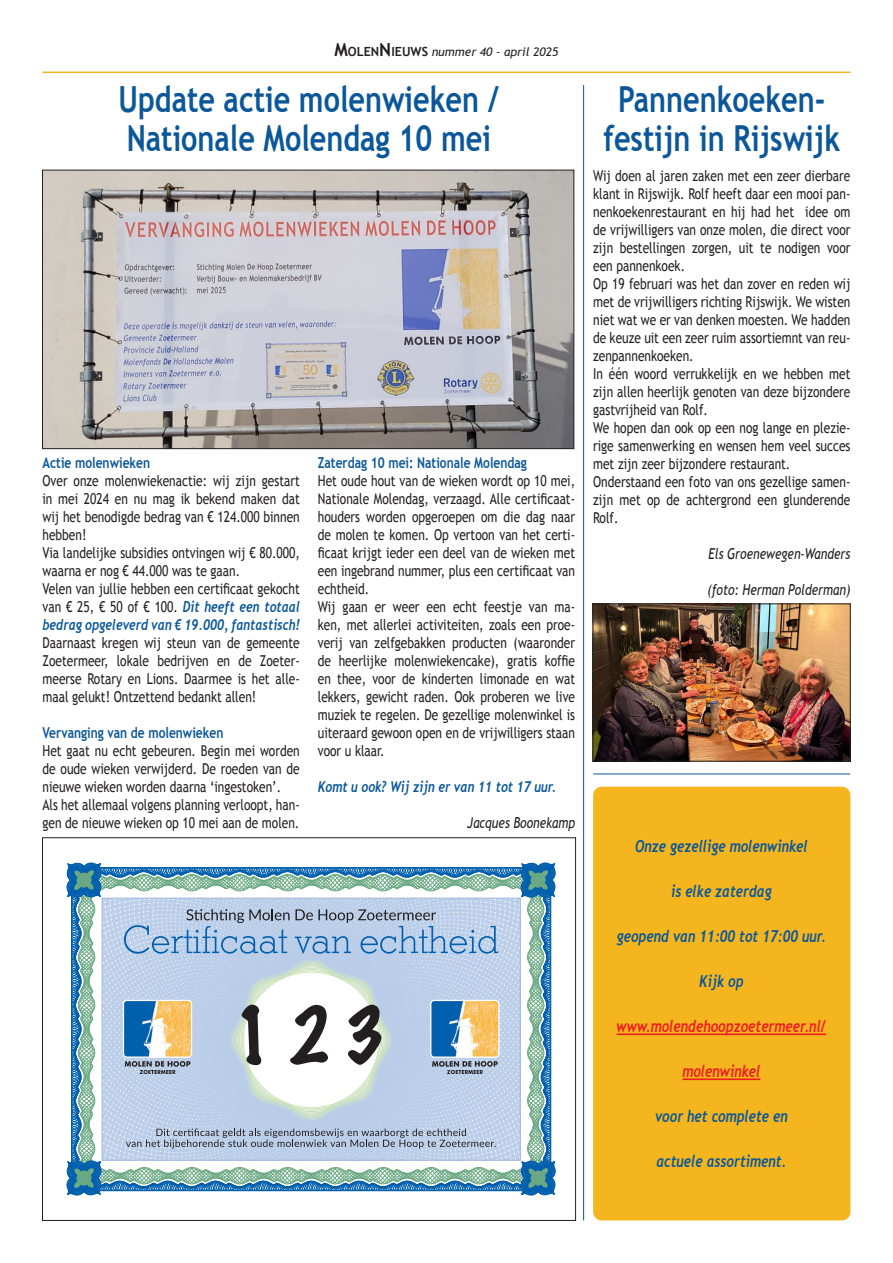
<style>
.page{position:relative;width:893px;height:1263px;background:#fff}
.page>*{position:absolute;margin:0;border:0;box-sizing:border-box;transform-origin:0 0}
.t1{font:100 72px "Marker Felt";color:#231f20}
.t2{font:700 36px/39px "Trebuchet MS";color:#0b5799;scale:.8 1}
.t3{font:italic 700 16.5px "Trebuchet";color:#0b5799;scale:.8 1}
.t4{font:italic 700 16.5px "Trebuchet";color:#ee1d23;scale:.8 1}
.t5{font:15px/18px "Trebuchet MS";color:#231f20;scale:.8 1}
.t6{font:700 15px "Trebuchet MS";color:#0b5799;scale:.8 1}
.t7{font:italic 700 15px "Trebuchet";color:#0b5799;scale:.8 1}
.t8{font:italic 15px "Trebuchet MS";color:#231f20;scale:.8 1}
.t9{font:italic 12px "Trebuchet MS";color:#231f20}
.s1{font-weight:700;font-style:normal;font-size:18px}
.s2{font-weight:700;font-style:normal;font-size:12.6px}
.s3{font-family:"Trebuchet";font-weight:700;font-style:italic;color:#0b5799}
</style>
<div class="page">
<hr style="left:43px;top:72px;width:807px;height:1px;background:#f4b51e">
<hr style="left:593px;top:774px;width:257px;height:1px;background:#0b5799">
<div style="left:593px;top:787px;width:257px;height:433px;background:#f4b51e;border-radius:9px"></div>
<hr style="left:617px;top:1033px;width:209px;height:2px;background:#ee1d23">
<hr style="left:682px;top:1078px;width:78px;height:2px;background:#ee1d23">
<svg style="left:67px;top:863px;width:488px;height:332px"></svg>
<img style="left:595px;top:606px;width:253px;height:153px">
<div style="left:593px;top:604px;width:257px;height:157px;border:1px solid #231f20"></div>
<hr style="left:583px;top:85px;width:1px;height:1135px;background:#0b5799">
<img style="left:44px;top:172px;width:528px;height:275px">
<div style="left:42px;top:170px;width:532px;height:279px;border:1px solid #231f20"></div>
<p class="t9" style="left:334px;top:44px;width:225px"><span class="s1">M</span><span class="s2">OLEN</span><span class="s1">N</span> <span class="s2">IEUWS</span> nummer 40 - april 2025</p>
<h2 class="t2" style="left:119px;top:79px;width:477px">Update actie molenwieken /<br>Nationale Molendag 10 mei</h2>
<h2 class="t2" style="left:603px;top:79px;width:297px;text-align:center">Pannenkoeken&shy;festijn in Rijswijk</h2>
<p class="t5" style="left:593px;top:167px;width:323px">Wij doen al jaren zaken met een zeer dierbare klant in Rijswijk. Rolf heeft daar een mooi pan&shy;nenkoekenrestaurant en hij had het idee om de vrijwilligers van onze molen, die direct voor zijn bestellingen zorgen, uit te nodigen voor een pannenkoek.<br>Op 19 februari was het dan zover en reden wij met de vrijwilligers richting Rijswijk. We wisten niet wat we er van denken moesten. We hadden de keuze uit een zeer ruim assortiemnt van reu&shy;zenpannenkoeken.<br>In één woord verrukkelijk en we hebben met zijn allen heerlijk genoten van deze bijzondere gastvrijheid van Rolf.<br>We hopen dan ook op een nog lange en plezie&shy;rige samenwerking en wensen hem veel succes met zijn zeer bijzondere restaurant.<br>Onderstaand een foto van ons gezellige samen&shy;zijn met op de achtergrond een glunderende Rolf.</p>
<p class="t8" style="left:708px;top:545px;width:179px">Els Groenewegen-Wanders</p>
<p class="t8" style="left:707px;top:581px;width:180px">(foto: Herman Polderman)</p>
<p class="t6" style="left:43px;top:453px;width:136px">Actie molenwieken</p>
<p class="t5" style="left:43px;top:472px;width:323px">Over onze molenwiekenactie: wij zijn gestart in mei 2024 en nu mag ik bekend maken dat wij het benodigde bedrag van € 124.000 binnen hebben!<br>Via landelijke subsidies ontvingen wij € 80.000, waarna er nog € 44.000 was te gaan.<br>Velen van jullie hebben een certificaat gekocht van € 25, € 50 of € 100. <span class="s3">Dit heeft een totaal</span></p>
<p class="t7" style="left:43px;top:616px;width:323px">bedrag opgeleverd van € 19.000, fantastisch!</p>
<p class="t5" style="left:43px;top:634px;width:323px;text-align:justify">Daarnaast kregen wij steun van de gemeente Zoetermeer, lokale bedrijven en de Zoeter&shy;meerse Rotary en Lions. Daarmee is het alle&shy;maal gelukt! Ontzettend bedankt allen!</p>
<p class="t6" style="left:43px;top:723px;width:228px">Vervanging van de molenwieken</p>
<p class="t5" style="left:43px;top:742px;width:323px">Het gaat nu echt gebeuren. Begin mei worden de oude wieken verwijderd. De roeden van de nieuwe wieken worden daarna ‘ingestoken’.<br>Als het allemaal volgens planning verloopt, han&shy;gen de nieuwe wieken op 10 mei aan de molen.</p>
<p class="t6" style="left:318px;top:453px;width:263px">Zaterdag 10 mei: Nationale Molendag</p>
<p class="t5" style="left:318px;top:472px;width:323px">Het oude hout van de wieken wordt op 10 mei, Nationale Molendag, verzaagd. Alle certificaat&shy;houders worden opgeroepen om die dag naar de molen te komen. Op vertoon van het certi&shy;ficaat krijgt ieder een deel van de wieken met een ingebrand nummer, plus een certificaat van echtheid.<br>Wij gaan er weer een echt feestje van ma&shy;ken, met allerlei activiteiten, zoals een proe&shy;verij van zelfgebakken producten (waaronder de heerlijke molenwiekencake), gratis koffie en thee, voor de kinderten limonade en wat lekkers, gewicht raden. Ook proberen we live muziek te regelen. De gezellige molenwinkel is uiteraard gewoon open en de vrijwilligers staan voor u klaar.</p>
<p class="t7" style="left:318px;top:778px;width:299px">Komt u ook? Wij zijn er van 11 tot 17 uur.</p>
<p class="t8" style="left:468px;top:814px;width:136px">Jacques Boonekamp</p>
<h1 class="t1" style="left:233px;top:979px;width:153px">123</h1>
<p class="t3" style="left:635px;top:836px;width:217px">Onze gezellige molenwinkel</p>
<p class="t3" style="left:671px;top:881px;width:127px">is elke zaterdag</p>
<p class="t3" style="left:617px;top:926px;width:263px">geopend van 11:00 tot 17:00 uur.</p>
<p class="t3" style="left:699px;top:971px;width:57px">Kijk op</p>
<p class="t4" style="left:617px;top:1016px;width:263px">www.molendehoopzoetermeer.nl/</p>
<p class="t4" style="left:682px;top:1061px;width:99px">molenwinkel</p>
<p class="t3" style="left:655px;top:1106px;width:168px">voor het complete en</p>
<p class="t3" style="left:656px;top:1151px;width:164px">actuele assortiment.</p>
</div>
